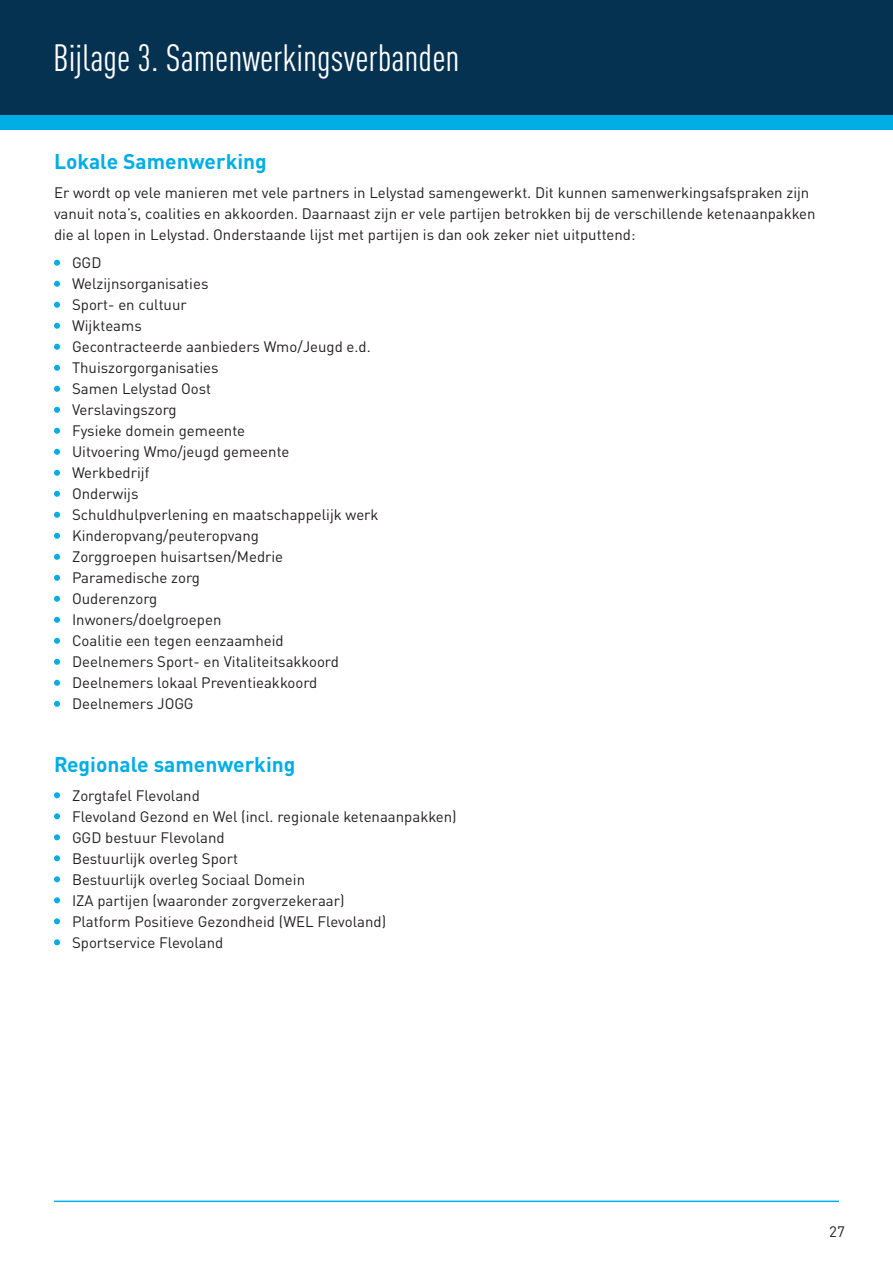
<style>
.page{position:relative;width:893px;height:1263px;background:#fff}
.page>*{position:absolute;margin:0;border:0;box-sizing:border-box;transform-origin:0 0}
.t1{font:condensed 37.5px "DIN Pro";color:#fff}
.t2{font:700 21px "DIN Pro";color:#00aee5}
.t3{font:15px/21px "DIN Pro";color:#231f20}
</style>
<div class="page">
<hr style="left:54px;top:1200px;width:785px;height:2px;background:#00aeef">
<div style="left:0;top:99px;width:893px;height:31px;background:#00aee5"></div>
<div style="left:0;top:0;width:893px;height:114px;background:#063251"></div>
<svg style="left:54px;top:260px;width:6px;height:6px"></svg>
<svg style="left:54px;top:281px;width:6px;height:6px"></svg>
<svg style="left:54px;top:302px;width:6px;height:6px"></svg>
<svg style="left:54px;top:323px;width:6px;height:6px"></svg>
<svg style="left:54px;top:344px;width:6px;height:6px"></svg>
<svg style="left:54px;top:365px;width:6px;height:6px"></svg>
<svg style="left:54px;top:386px;width:6px;height:6px"></svg>
<svg style="left:54px;top:407px;width:6px;height:6px"></svg>
<svg style="left:54px;top:428px;width:6px;height:6px"></svg>
<svg style="left:54px;top:449px;width:6px;height:6px"></svg>
<svg style="left:54px;top:470px;width:6px;height:6px"></svg>
<svg style="left:54px;top:491px;width:6px;height:6px"></svg>
<svg style="left:54px;top:512px;width:6px;height:6px"></svg>
<svg style="left:54px;top:533px;width:6px;height:6px"></svg>
<svg style="left:54px;top:554px;width:6px;height:6px"></svg>
<svg style="left:54px;top:575px;width:6px;height:6px"></svg>
<svg style="left:54px;top:596px;width:6px;height:6px"></svg>
<svg style="left:54px;top:617px;width:6px;height:6px"></svg>
<svg style="left:54px;top:638px;width:6px;height:6px"></svg>
<svg style="left:54px;top:659px;width:6px;height:6px"></svg>
<svg style="left:54px;top:680px;width:6px;height:6px"></svg>
<svg style="left:54px;top:701px;width:6px;height:6px"></svg>
<svg style="left:54px;top:792px;width:6px;height:6px"></svg>
<svg style="left:54px;top:813px;width:6px;height:6px"></svg>
<svg style="left:54px;top:834px;width:6px;height:6px"></svg>
<svg style="left:54px;top:855px;width:6px;height:6px"></svg>
<svg style="left:54px;top:876px;width:6px;height:6px"></svg>
<svg style="left:54px;top:897px;width:6px;height:6px"></svg>
<svg style="left:54px;top:918px;width:6px;height:6px"></svg>
<svg style="left:54px;top:939px;width:6px;height:6px"></svg>
<p class="t1" style="left:53px;top:31px;width:408px">Bijlage 3. Samenwerkingsverbanden</p>
<p class="t2" style="left:54px;top:144px;width:214px">Lokale Samenwerking</p>
<p class="t3" style="left:54px;top:180px;width:763px">Er wordt op vele manieren met vele partners in Lelystad samengewerkt. Dit kunnen samenwerkingsafspraken zijn vanuit nota’s, coalities en akkoorden. Daarnaast zijn er vele partijen betrokken bij de verschillende ketenaanpakken die al lopen in Lelystad. Onderstaande lijst met partijen is dan ook zeker niet uitputtend:</p>
<p class="t3" style="left:72px;top:251px;width:31px">GGD</p>
<p class="t3" style="left:72px;top:272px;width:138px">Welzijnsorganisaties</p>
<p class="t3" style="left:72px;top:293px;width:116px">Sport- en cultuur</p>
<p class="t3" style="left:72px;top:314px;width:71px">Wijkteams</p>
<p class="t3" style="left:72px;top:335px;width:300px">Gecontracteerde aanbieders Wmo/Jeugd e.d.</p>
<p class="t3" style="left:72px;top:356px;width:148px">Thuiszorgorganisaties</p>
<p class="t3" style="left:72px;top:377px;width:141px">Samen Lelystad Oost</p>
<p class="t3" style="left:72px;top:398px;width:106px">Verslavingszorg</p>
<p class="t3" style="left:72px;top:419px;width:175px">Fysieke domein gemeente</p>
<p class="t3" style="left:72px;top:440px;width:219px">Uitvoering Wmo/jeugd gemeente</p>
<p class="t3" style="left:72px;top:461px;width:79px">Werkbedrijf</p>
<p class="t3" style="left:72px;top:482px;width:68px">Onderwijs</p>
<p class="t3" style="left:72px;top:503px;width:308px">Schuldhulpverlening en maatschappelijk werk</p>
<p class="t3" style="left:72px;top:524px;width:188px">Kinderopvang/peuteropvang</p>
<p class="t3" style="left:72px;top:545px;width:213px">Zorggroepen huisartsen/Medrie</p>
<p class="t3" style="left:72px;top:566px;width:130px">Paramedische zorg</p>
<p class="t3" style="left:72px;top:587px;width:87px">Ouderenzorg</p>
<p class="t3" style="left:72px;top:608px;width:151px">Inwoners/doelgroepen</p>
<p class="t3" style="left:72px;top:629px;width:213px">Coalitie een tegen eenzaamheid</p>
<p class="t3" style="left:72px;top:650px;width:268px">Deelnemers Sport- en Vitaliteitsakkoord</p>
<p class="t3" style="left:72px;top:671px;width:247px">Deelnemers lokaal Preventieakkoord</p>
<p class="t3" style="left:72px;top:692px;width:123px">Deelnemers JOGG</p>
<p class="t2" style="left:54px;top:747px;width:243px">Regionale samenwerking</p>
<p class="t3" style="left:72px;top:783px;width:129px">Zorgtafel Flevoland</p>
<p class="t3" style="left:72px;top:804px;width:386px">Flevoland Gezond en Wel (incl. regionale ketenaanpakken)</p>
<p class="t3" style="left:72px;top:825px;width:154px">GGD bestuur Flevoland</p>
<p class="t3" style="left:72px;top:846px;width:168px">Bestuurlijk overleg Sport</p>
<p class="t3" style="left:72px;top:867px;width:235px">Bestuurlijk overleg Sociaal Domein</p>
<p class="t3" style="left:72px;top:888px;width:274px">IZA partijen (waaronder zorgverzekeraar)</p>
<p class="t3" style="left:72px;top:909px;width:316px">Platform Positieve Gezondheid (WEL Flevoland)</p>
<p class="t3" style="left:72px;top:930px;width:153px">Sportservice Flevoland</p>
<p class="t3" style="left:829px;top:1219px;width:17px">27</p>
</div>
